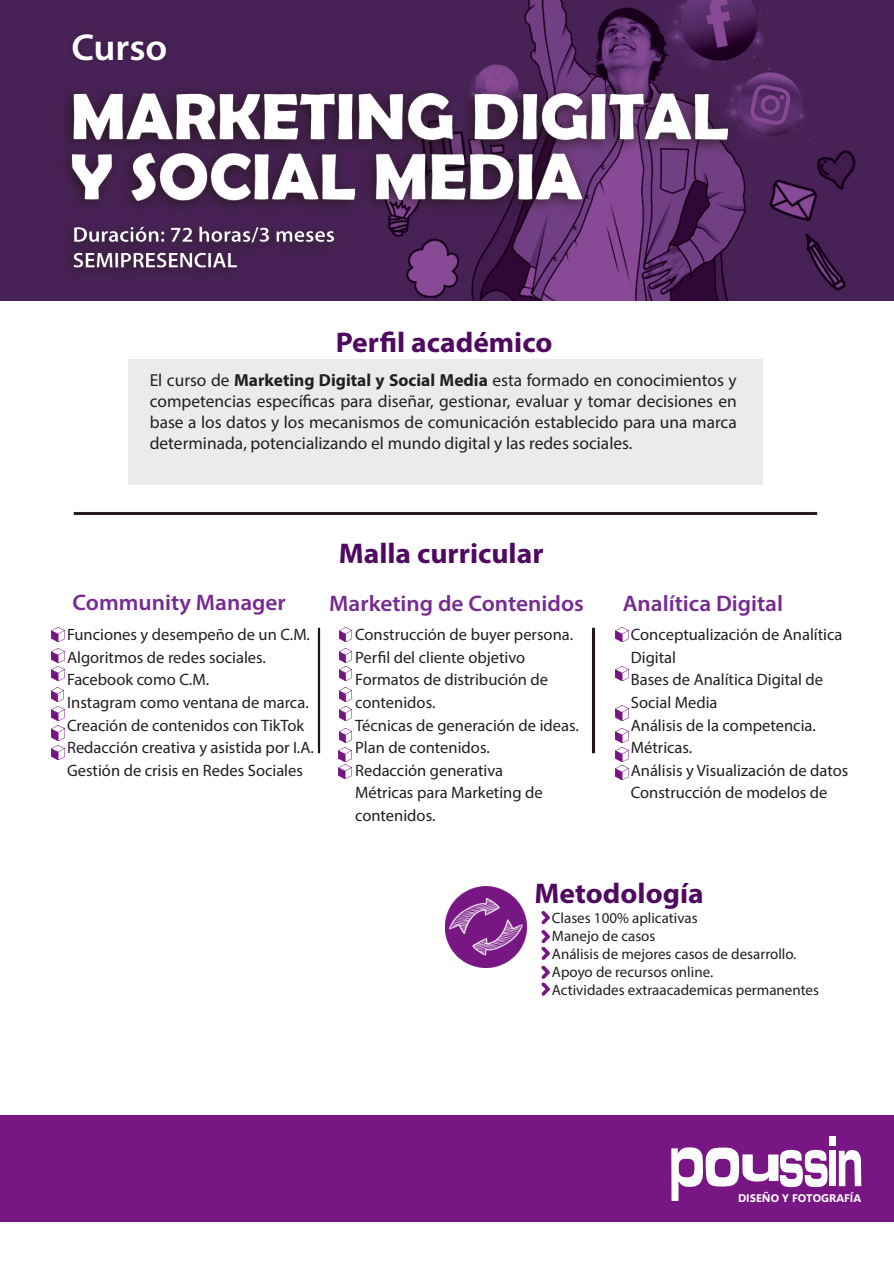
<style>
.page{position:relative;width:894px;height:1264px;background:#fff}
.page>*{position:absolute;margin:0;border:0;box-sizing:border-box;transform-origin:0 0}
.t1{font:600 37.5px "Myriad Pro";color:#fff}
.t2{font:700 28.5px "Myriad Pro";color:#500961}
.t3{font:600 22.5px "Myriad Pro";color:#772a91}
.t4{font:17.4px/20.9px "Myriad Pro";color:#231f20;text-align:justify}
.t5{font:16.5px/22.5px "Myriad Pro";color:#231f20}
.t6{font:15px/18px "Myriad Pro";color:#231f20}
.t7{font:700 11.1px "Selawik";color:#fefdfd}
.s1{font-weight:700}
</style>
<div class="page">
<img style="left:446px;top:886px;width:68px;height:59px">
<img style="left:317px;top:627px;width:3px;height:126px">
<img style="left:592px;top:627px;width:3px;height:126px">
<img style="left:73px;top:512px;width:743px;height:3px">
<img style="left:52px;top:627px;width:12px;height:14px">
<img style="left:52px;top:666px;width:12px;height:14px">
<img style="left:52px;top:648px;width:12px;height:14px">
<img style="left:51px;top:687px;width:13px;height:14px">
<img style="left:52px;top:706px;width:12px;height:14px">
<img style="left:52px;top:725px;width:12px;height:14px">
<img style="left:52px;top:745px;width:12px;height:14px">
<img style="left:339px;top:627px;width:13px;height:14px">
<img style="left:339px;top:648px;width:13px;height:14px">
<img style="left:339px;top:666px;width:13px;height:14px">
<img style="left:339px;top:687px;width:13px;height:14px">
<img style="left:339px;top:706px;width:13px;height:14px">
<img style="left:339px;top:728px;width:13px;height:14px">
<img style="left:615px;top:627px;width:12px;height:14px">
<img style="left:615px;top:666px;width:12px;height:14px">
<img style="left:615px;top:705px;width:12px;height:14px">
<img style="left:615px;top:728px;width:12px;height:14px">
<img style="left:615px;top:747px;width:12px;height:14px">
<img style="left:615px;top:765px;width:12px;height:14px">
<img style="left:0;top:0;width:893px;height:300px">
<img style="left:54px;top:81px;width:685px;height:203px">
<img style="left:449px;top:897px;width:100px;height:98px">
<div style="left:0;top:1115px;width:893px;height:105px;background:#781683"></div>
<img style="left:339px;top:747px;width:12px;height:14px">
<img style="left:339px;top:764px;width:12px;height:14px">
<svg style="left:671px;top:1146px;width:156px;height:54px"></svg>
<svg style="left:838px;top:1149px;width:22px;height:36px"></svg>
<div style="left:829px;top:1150px;width:6px;height:35px;background:#fefdfd"></div>
<div style="left:829px;top:1136px;width:6px;height:9px;background:#fefdfd"></div>
<h1 class="t1" style="left:71px;top:32px;width:98px">Curso</h1>
<h2 class="t2" style="left:335px;top:330px;width:218px">Perfil académico</h2>
<p class="t4" style="left:150px;top:371px;width:588px">El curso de <span class="s1">Marketing Digital y Social Media</span> esta formado en conocimientos y competencias específicas para diseñar, gestionar, evaluar y tomar decisiones en base a los datos y los mecanismos de comunicación establecido para una marca determinada, potencializando el mundo digital y las redes sociales.</p>
<h3 class="t3" style="left:73px;top:592px;width:215px">Community Manager</h3>
<p class="t5" style="left:67px;top:625px;width:248px">Funciones y desempeño de un C.M.<br>Algoritmos de redes sociales.<br>Facebook como C.M.<br>Instagram como ventana de marca.<br>Creación de contenidos con TikTok<br>Redacción creativa y asistida por I.A.<br>Gestión de crisis en Redes Sociales</p>
<h2 class="t2" style="left:338px;top:541px;width:206px">Malla curricular</h2>
<h3 class="t3" style="left:329px;top:594px;width:256px">Marketing de Contenidos</h3>
<p class="t5" style="left:355px;top:625px;width:225px">Construcción de buyer persona.<br>Perfil del cliente objetivo<br>Formatos de distribución de contenidos.<br>Técnicas de generación de ideas.<br>Plan de contenidos.<br>Redacción generativa<br>Métricas para Marketing de contenidos.</p>
<h3 class="t3" style="left:622px;top:594px;width:162px">Analítica Digital</h3>
<p class="t5" style="left:630px;top:625px;width:219px">Conceptualización de Analítica<br>Digital<br>Bases de Analítica Digital de<br>Social Media<br>Análisis de la competencia.<br>Métricas.<br>Análisis y Visualización de datos<br>Construcción de modelos de</p>
<h2 class="t2" style="left:534px;top:881px;width:171px">Metodología</h2>
<p class="t6" style="left:551px;top:910px;width:268px">Clases 100% aplicativas<br>Manejo de casos<br>Análisis de mejores casos de desarrollo.<br>Apoyo de recursos online.<br>Actividades extraacademicas permanentes</p>
<p class="t7" style="left:737px;top:1193px;width:125px">DISEÑO Y FOTOGRAFÍA</p>
</div>
